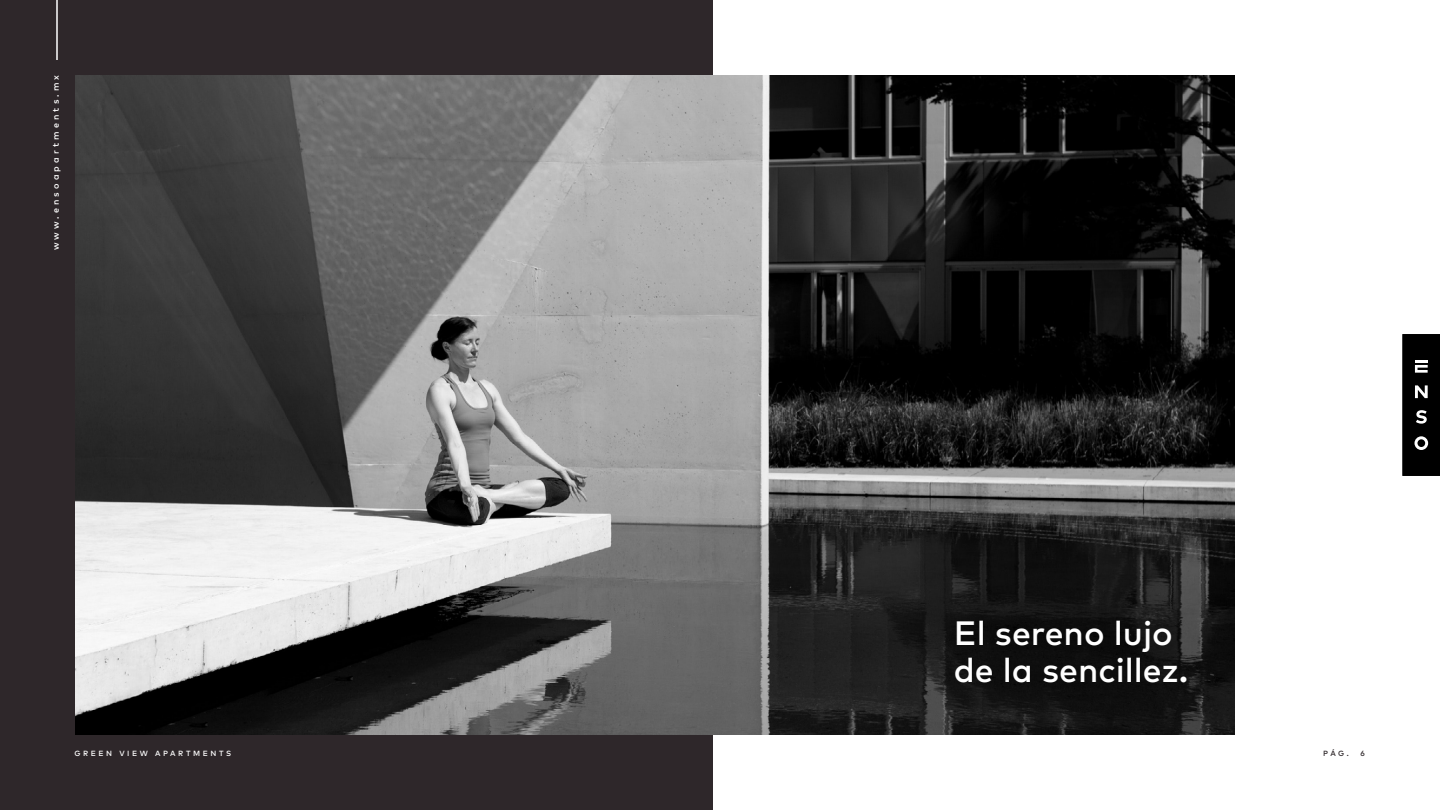
<style>
.page{position:relative;width:1440px;height:810px;background:#fff}
.page>*{position:absolute;margin:0;border:0;box-sizing:border-box;transform-origin:0 0}
.t1{font:500 33.75px/37.5px "Mark Pro";color:#fff}
.t2{font:500 9px "Mark Pro";letter-spacing:.345em;color:#fff}
.t3{font:500 7.5px "Mark Pro";letter-spacing:.345em;color:#fff}
.t4{font:500 7.5px "Mark Pro";color:#2e272a}
</style>
<div class="page">
<div style="left:0;top:0;width:712px;height:810px;background:#2e272a"></div>
<hr style="left:56px;top:0;width:2px;height:60px;background:#fff">
<img style="left:75px;top:75px;width:1159px;height:660px">
<svg style="left:1403px;top:334px;width:37px;height:142px;background:#131313"></svg>
<p class="t2" style="left:49px;top:250px;width:177px;rotate:-90deg">www.ensoapartments.mx</p>
<p class="t1" style="left:954px;top:611px;width:236px">El sereno lujo de la sencillez.</p>
<p class="t3" style="left:74px;top:748px;width:158px">GREEN VIEW APARTMENTS</p>
<p class="t4" style="left:1323px;top:748px;width:27px">PÁG.</p>
<p class="t4" style="left:1361px;top:748px;width:6px">6</p>
</div>
